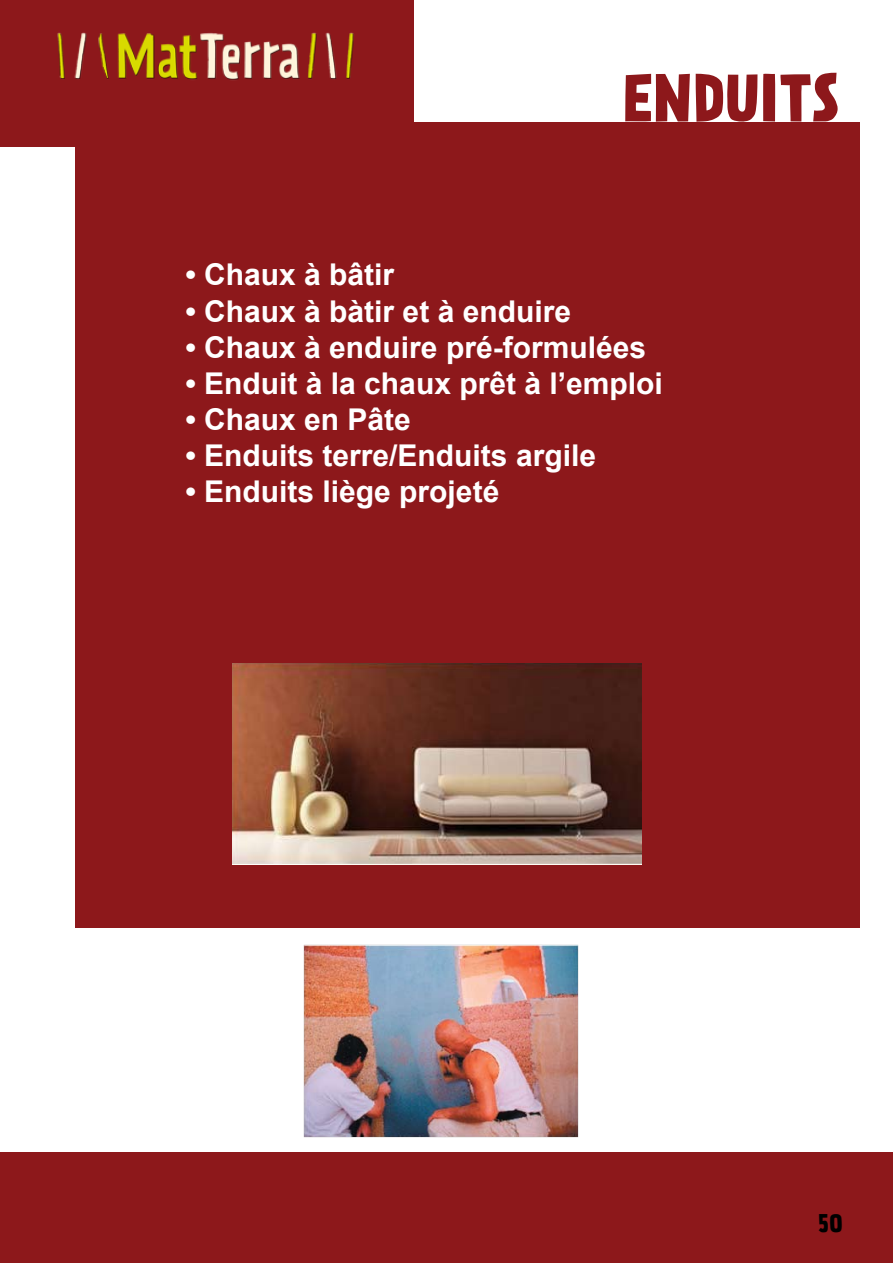
<style>
.page{position:relative;width:893px;height:1263px;background:#fff}
.page>*{position:absolute;margin:0;border:0;box-sizing:border-box;transform-origin:0 0}
.t1{font:700 60px "Prater Sans Two";color:#8d181b}
.t2{font:700 30px "Arial";color:#fff}
.t3{font:700 22.5px "Prater Sans Two";color:#000}
</style>
<div class="page">
<div style="left:75px;top:122px;width:785px;height:805px;background:#8d181b"></div>
<div style="left:0;top:0;width:414px;height:147px;background:#8d181b"></div>
<img style="left:57px;top:32px;width:297px;height:48px">
<div style="left:0;top:1152px;width:893px;height:111px;background:#8d181b"></div>
<img style="left:303px;top:944px;width:275px;height:193px">
<img style="left:232px;top:663px;width:409px;height:202px">
<h1 class="t1" style="left:622px;top:60px;width:219px">ENDUITS</h1>
<p class="t2" style="left:185px;top:255px;width:210px">• Chaux à bâtir</p>
<p class="t2" style="left:185px;top:291px;width:387px">• Chaux à bàtir et à enduire</p>
<p class="t2" style="left:185px;top:327px;width:462px">• Chaux à enduire pré-formulées</p>
<p class="t2" style="left:185px;top:363px;width:479px">• Enduit à la chaux prêt à l’emploi</p>
<p class="t2" style="left:185px;top:399px;width:227px">• Chaux en Pâte</p>
<p class="t2" style="left:185px;top:435px;width:412px">• Enduits terre/Enduits argile</p>
<p class="t2" style="left:185px;top:471px;width:315px">• Enduits liège projeté</p>
<p class="t3" style="left:819px;top:1209px;width:26px">50</p>
</div>
